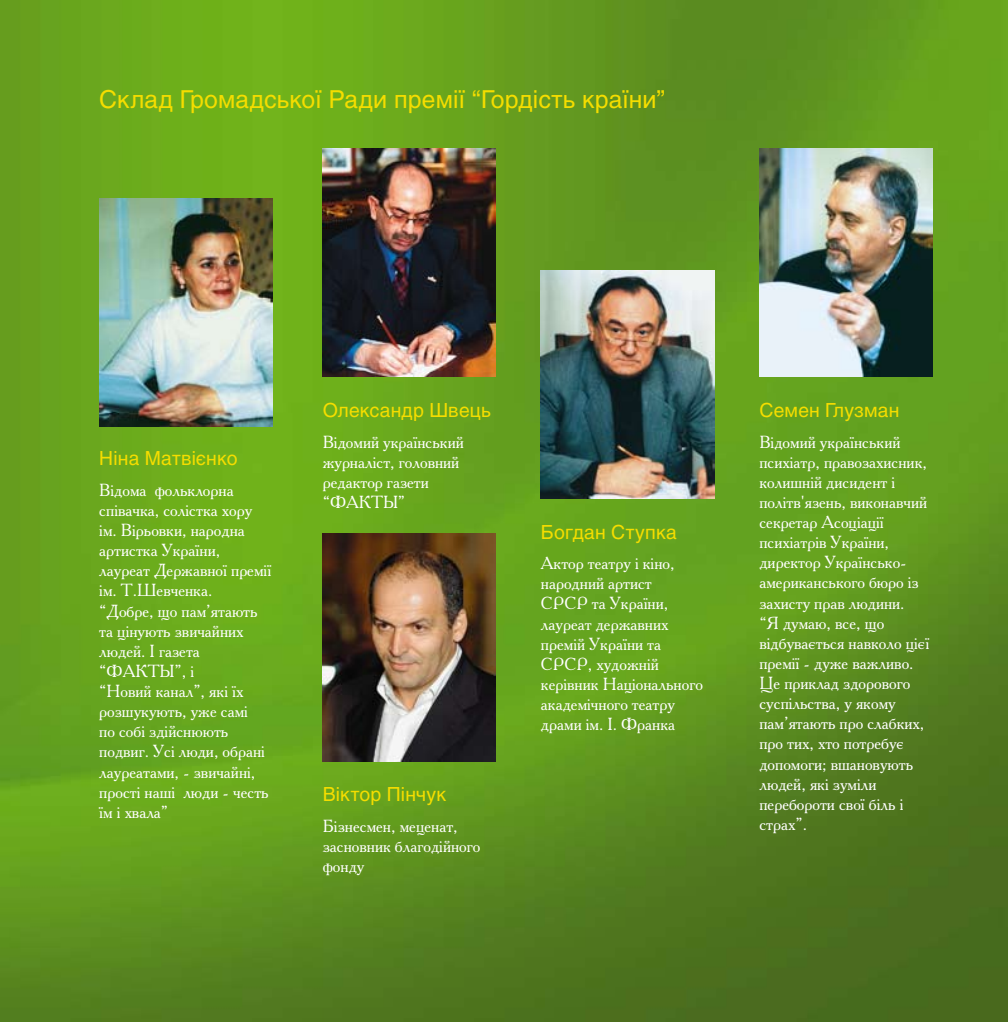
<style>
.page{position:relative;width:1008px;height:1022px;background:#fff}
.page>*{position:absolute;margin:0;border:0;box-sizing:border-box;transform-origin:0 0}
.t1{font:24.5px "Helios";letter-spacing:.005em;color:#f5dd00}
.t2{font:19.25px "Helios";letter-spacing:.01em;color:#f5dd00}
.t3{font:17.5px/20.1px "Academy C";color:#fff}
</style>
<div class="page">
<img style="left:0;top:0;width:1007px;height:1022px">
<img style="left:99px;top:198px;width:173px;height:228px">
<img style="left:322px;top:149px;width:173px;height:228px">
<img style="left:322px;top:533px;width:173px;height:228px">
<img style="left:540px;top:270px;width:173px;height:228px">
<img style="left:759px;top:149px;width:173px;height:228px">
<h1 class="t1" style="left:99px;top:85px;width:567px">Склад Громадської Ради премії “Гордість країни”</h1>
<p class="t2" style="left:99px;top:447px;width:140px">Ніна Матвієнко</p>
<p class="t3" style="left:99px;top:479px;width:173px">Відома фольклорна співачка, солістка хору ім. Вірьовки, народна артистка України, лауреат Державної премії ім. Т.Шевченка.<br>“Добре, що пам’ятають та цінують звичайних людей. І газета “ФАКТЫ”, і<br>“Новий канал”, які їх розшукують, уже самі<br>по собі здійснюють подвиг. Усі люди, обрані лауреатами, - звичайні, прості наші люди - честь їм і хвала”</p>
<p class="t2" style="left:322px;top:399px;width:170px">Олександр Швець</p>
<p class="t3" style="left:322px;top:431px;width:142px">Відомий український журналіст, головний редактор газети “ФАКТЫ”</p>
<p class="t2" style="left:322px;top:783px;width:125px">Віктор Пінчук</p>
<p class="t3" style="left:322px;top:816px;width:159px">Бізнесмен, меценат, засновник благодійного фонду</p>
<p class="t2" style="left:540px;top:520px;width:137px">Богдан Ступка</p>
<p class="t3" style="left:540px;top:553px;width:163px">Актор театру і кіно, народний артист<br>СРСР та України, лауреат державних премій України та<br>СРСР, художній керівник Національного академічного театру драми ім. І. Франка</p>
<p class="t2" style="left:759px;top:399px;width:142px">Семен Глузман</p>
<p class="t3" style="left:759px;top:431px;width:171px">Відомий український психіатр, правозахисник, колишній дисидент і політв'язень, виконавчий секретар Асоціації психіатрів України, директор Українсько&shy;американського бюро із захисту прав людини.<br>“Я думаю, все, що відбувається навколо цієї премії - дуже важливо.<br>Це приклад здорового суспільства, у якому пам’ятають про слабких, про тих, хто потребує допомоги; вшановують людей, які зуміли перебороти свої біль і страх”.</p>
</div>
